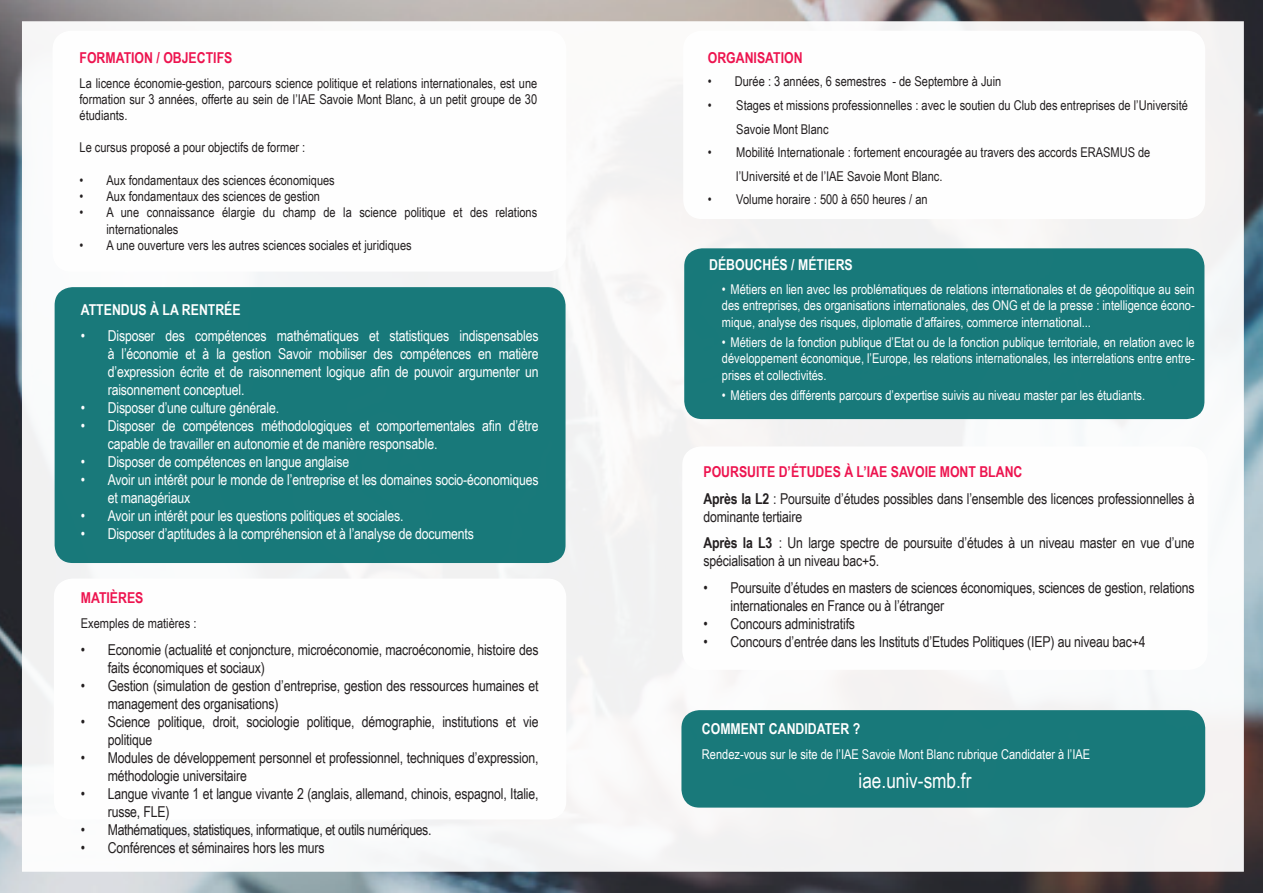
<style>
.page{position:relative;width:1263px;height:893px;background:#fff}
.page>*{position:absolute;margin:0;border:0;box-sizing:border-box;transform-origin:0 0}
.t1{font:21px "Arial Narrow";color:#fff}
.t2{font:15px/18px "Arial Narrow";letter-spacing:-.01em;color:#231f20}
.t3{font:15px/18px "Arial Narrow";letter-spacing:-.01em;color:#fff}
.t4{font:700 15px "Arial Narrow";color:#ed144f}
.t5{font:700 15px "Arial Narrow";color:#fff}
.t6{font:13.5px/16.2px "Arial Narrow";color:#231f20}
.t7{font:13.5px/16.2px "Arial Narrow";color:#fff;text-align:justify}
.s1{font-weight:700;color:#ed144f}
.s2{font-weight:700}
</style>
<div class="page">
<img style="left:0;top:0;width:1263px;height:893px">
<div style="left:22px;top:21px;width:1222px;height:851px;background:#f6f5f5;border:2px solid #fff"></div>
<div style="left:53px;top:31px;width:512px;height:240px;background:#fff;border-radius:18px"></div>
<div style="left:53px;top:31px;width:513px;height:241px;border:2px solid #fff;border-radius:18px"></div>
<div style="left:55px;top:287px;width:510px;height:276px;background:#18797a;border-radius:18px"></div>
<div style="left:55px;top:579px;width:510px;height:240px;background:#fff;border-radius:18px"></div>
<div style="left:54px;top:579px;width:512px;height:240px;border:2px solid #fff;border-radius:18px"></div>
<div style="left:684px;top:248px;width:520px;height:171px;background:#18797a;border-radius:18px"></div>
<div style="left:683px;top:447px;width:524px;height:222px;background:#fff;border-radius:18px"></div>
<div style="left:682px;top:446px;width:525px;height:224px;border:2px solid #fff;border-radius:18px"></div>
<div style="left:681px;top:710px;width:524px;height:98px;background:#18797a;border-radius:18px"></div>
<div style="left:684px;top:31px;width:520px;height:187px;background:#fff;border-radius:18px"></div>
<div style="left:683px;top:31px;width:522px;height:188px;border:2px solid #fff;border-radius:18px"></div>
<p class="t4" style="left:80px;top:46px;width:17px">FORMATION</p>
<p class="t4" style="left:157px;top:46px;width:25px">/ OBJECTIFS</p>
<p class="t6" style="left:80px;top:74px;width:459px;text-align:justify">La licence économie-gestion, parcours science politique et relations internationales, est une formation sur 3 années, offerte au sein de l’IAE Savoie Mont Blanc, à un petit groupe de 30 étudiants.</p>
<p class="t6" style="left:80px;top:139px;width:227px">Le cursus proposé a pour objectifs de former :</p>
<p class="t6" style="left:80px;top:172px;width:257px">• Aux fondamentaux des sciences économiques</p>
<p class="t6" style="left:80px;top:188px;width:242px">• Aux fondamentaux des sciences de gestion</p>
<p class="t6" style="left:107px;top:204px;width:432px;text-indent:-27px">• A une connaissance élargie du champ de la science politique et des relations internationales</p>
<p class="t6" style="left:80px;top:236px;width:334px">• A une ouverture vers les autres sciences sociales et juridiques</p>
<p class="t5" style="left:81px;top:298px;width:161px">ATTENDUS À LA RENTRÉE</p>
<p class="t3" style="left:108px;top:326px;width:432px;text-align:justify;text-indent:-27px">• Disposer des compétences mathématiques et statistiques indispensables à l’économie et à la gestion Savoir mobiliser des compétences en matière d’expression écrite et de raisonnement logique afin de pouvoir argumenter un raisonnement conceptuel.</p>
<p class="t3" style="left:81px;top:398px;width:200px">• Disposer d’une culture générale.</p>
<p class="t3" style="left:108px;top:416px;width:432px;text-indent:-27px">• Disposer de compétences méthodologiques et comportementales afin d’être capable de travailler en autonomie et de manière responsable.</p>
<p class="t3" style="left:81px;top:452px;width:270px">• Disposer de compétences en langue anglaise</p>
<p class="t3" style="left:108px;top:470px;width:432px;text-indent:-27px">• Avoir un intérêt pour le monde de l’entreprise et les domaines socio-économiques et managériaux</p>
<p class="t3" style="left:81px;top:506px;width:324px">• Avoir un intérêt pour les questions politiques et sociales.</p>
<p class="t3" style="left:81px;top:524px;width:395px">• Disposer d’aptitudes à la compréhension et à l’analyse de documents</p>
<p class="t4" style="left:81px;top:587px;width:8px">MATI</p>
<p class="t4" style="left:110px;top:587px;width:18px">ÈRES</p>
<p class="t6" style="left:81px;top:615px;width:117px">Exemples de matières :</p>
<p class="t2" style="left:108px;top:640px;width:432px;text-indent:-27px">• Economie (actualité et conjoncture, microéconomie, macroéconomie, histoire des faits économiques et sociaux)</p>
<p class="t2" style="left:108px;top:676px;width:432px;text-indent:-27px">• Gestion (simulation de gestion d’entreprise, gestion des ressources humaines et management des organisations)</p>
<p class="t2" style="left:108px;top:712px;width:432px;text-indent:-27px">• Science politique, droit, sociologie politique, démographie, institutions et vie politique</p>
<p class="t2" style="left:108px;top:748px;width:432px;text-indent:-27px">• Modules de développement personnel et professionnel, techniques d’expression, méthodologie universitaire</p>
<p class="t2" style="left:108px;top:784px;width:432px;text-indent:-27px">• Langue vivante 1 et langue vivante 2 (anglais, allemand, chinois, espagnol, Italie, russe, FLE)</p>
<p class="t2" style="left:81px;top:820px;width:352px">• Mathématiques, statistiques, informatique, et outils numériques.</p>
<p class="t2" style="left:81px;top:838px;width:245px">• Conférences et séminaires hors les murs</p>
<p class="t4" style="left:708px;top:46px;width:96px">ORGANISATION</p>
<p class="t6" style="left:708px;top:73px;width:295px">• Durée : 3 années, 6 semestres - de Septembre à Juin</p>
<p class="t6" style="left:736px;top:93px;width:453px;line-height:23.5px;text-indent:-28px">• Stages et missions professionnelles : avec le soutien du Club des entreprises de l’Université<br>Savoie Mont Blanc</p>
<p class="t6" style="left:736px;top:140px;width:416px;line-height:23.5px;text-indent:-28px">• Mobilité Internationale : fortement encouragée au travers des accords ERASMUS de l’Université et de l’IAE Savoie Mont Blanc.</p>
<p class="t6" style="left:708px;top:191px;width:221px">• Volume horaire : 500 à 650 heures / an</p>
<p class="t5" style="left:709px;top:253px;width:19px">DÉBOUC</p>
<p class="t5" style="left:762px;top:253px;width:45px">HÉS / MÉTIERS</p>
<p class="t7" style="left:722px;top:281px;width:474px">• Métiers en lien avec les problématiques de relations internationales et de géopolitique au sein des entreprises, des organisations internationales, des ONG et de la presse : intelligence écono&shy;mique, analyse des risques, diplomatie d’affaires, commerce international...</p>
<p class="t7" style="left:722px;top:334px;width:474px">• Métiers de la fonction publique d’Etat ou de la fonction publique territoriale, en relation avec le développement économique, l’Europe, les relations internationales, les interrelations entre entre&shy;prises et collectivités.</p>
<p class="t7" style="left:722px;top:387px;width:425px">• Métiers des différents parcours d’expertise suivis au niveau master par les étudiants.</p>
<p class="t4" style="left:703px;top:460px;width:18px">POURSUITE</p>
<p class="t4" style="left:779px;top:460px;width:22px">D’ÉTUDES</p>
<p class="t4" style="left:844px;top:460px;width:64px">À L’IAE SAVOIE</p>
<p class="t4" style="left:940px;top:460px;width:20px">MONT</p>
<p class="t2" style="left:703px;top:458px;width:492px;line-height:26.5px;text-indent:276px"><span class="s1">BLANC<br></span><span class="s2">APRÈS LA L2</span> : Poursuite d’études possibles dans l’ensemble des licences professionnelles à</p>
<p class="t2" style="left:703px;top:502px;width:493px;line-height:26.5px">dominante tertiaire<br><span class="s2">APRÈS LA L3</span> : Un large spectre de poursuite d’études à un niveau master en vue d’une</p>
<p class="t2" style="left:703px;top:551px;width:177px">spécialisation à un niveau bac+5.</p>
<p class="t2" style="left:730px;top:578px;width:466px;text-indent:-27px">• Poursuite d’études en masters de sciences économiques, sciences de gestion, relations internationales en France ou à l’étranger</p>
<p class="t2" style="left:703px;top:614px;width:153px">• Concours administratifs</p>
<p class="t2" style="left:703px;top:632px;width:444px">• Concours d’entrée dans les Instituts d’Etudes Politiques (IEP) au niveau bac+4</p>
<p class="t5" style="left:702px;top:717px;width:19px">COMMENT</p>
<p class="t5" style="left:769px;top:717px;width:9px">CANDIDATER</p>
<p class="t5" style="left:853px;top:717px;width:9px">?</p>
<p class="t7" style="left:702px;top:745px;width:390px">Rendez-vous sur le site de l’IAE Savoie Mont Blanc rubrique Candidater à l’IAE</p>
<h1 class="t1" style="left:858px;top:765px;width:114px">iae.univ-smb.fr</h1>
</div>
